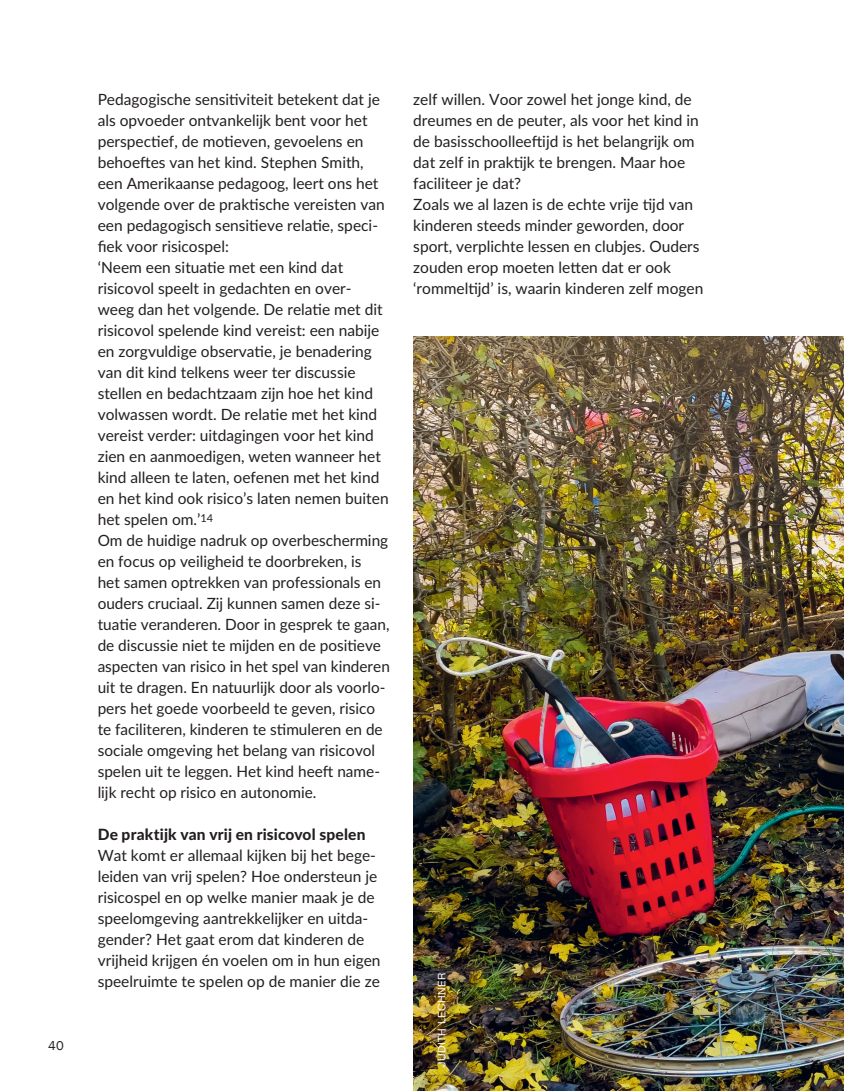
<style>
.page{position:relative;width:844px;height:1091px;background:#fff}
.page>*{position:absolute;margin:0;border:0;box-sizing:border-box;transform-origin:0 0}
.t1{font:15.58px/21px "Lato Latin";color:#231f20}
.t2{font:800 15.58px "Lato Latin";letter-spacing:.01em;color:#231f20}
.t3{font:13.12px "Franklin Gothic";color:#231f20}
.t4{font:10.5px "Helvetica Neue";letter-spacing:.04em;color:#fff}
</style>
<div class="page">
<img style="left:413px;top:336px;width:430px;height:754px">
<p class="t3" style="left:48px;top:1037px;width:17px">40</p>
<p class="t1" style="left:98px;top:89px;width:293px">Pedagogische sensitiviteit betekent dat je als opvoeder ontvankelijk bent voor het perspectief, de motieven, gevoelens en behoeftes van het kind. Stephen Smith, een Amerikaanse pedagoog, leert ons het volgende over de praktische vereisten van een pedagogisch sensitieve relatie, speci&shy;fiek voor risicospel:<br>‘Neem een situatie met een kind dat risicovol speelt in gedachten en over&shy;weeg dan het volgende. De relatie met dit risicovol spelende kind vereist: een nabije en zorgvuldige observatie, je benadering van dit kind telkens weer ter discussie stellen en bedachtzaam zijn hoe het kind volwassen wordt. De relatie met het kind vereist verder: uitdagingen voor het kind zien en aanmoedigen, weten wanneer het kind alleen te laten, oefenen met het kind en het kind ook risico’s laten nemen buiten het spelen om.’<sup>14<br></sup>Om de huidige nadruk op overbescherming en focus op veiligheid te doorbreken, is<br>het samen optrekken van professionals en ouders cruciaal. Zij kunnen samen deze si&shy;tuatie veranderen. Door in gesprek te gaan, de discussie niet te mijden en de positieve aspecten van risico in het spel van kinderen uit te dragen. En natuurlijk door als voorlo&shy;pers het goede voorbeeld te geven, risico te faciliteren, kinderen te stimuleren en de sociale omgeving het belang van risicovol spelen uit te leggen. Het kind heeft name&shy;lijk recht op risico en autonomie.</p>
<p class="t2" style="left:98px;top:825px;width:269px">De praktijk van vrij en risicovol spelen</p>
<p class="t1" style="left:98px;top:845px;width:284px">Wat komt er allemaal kijken bij het bege&shy;leiden van vrij spelen? Hoe ondersteun je risicospel en op welke manier maak je de speelomgeving aantrekkelijker en uitda&shy;gender? Het gaat erom dat kinderen de vrijheid krijgen én voelen om in hun eigen speelruimte te spelen op de manier die ze</p>
<p class="t1" style="left:413px;top:89px;width:291px">zelf willen. Voor zowel het jonge kind, de dreumes en de peuter, als voor het kind in de basisschoolleeftijd is het belangrijk om dat zelf in praktijk te brengen. Maar hoe faciliteer je dat?<br>Zoals we al lazen is de echte vrije tijd van kinderen steeds minder geworden, door sport, verplichte lessen en clubjes. Ouders zouden erop moeten letten dat er ook ‘rommeltijd’ is, waarin kinderen zelf mogen</p>
<p class="t4" style="left:435px;top:1066px;width:95px;rotate:-90deg">JUDITH LECHNER</p>
</div>
